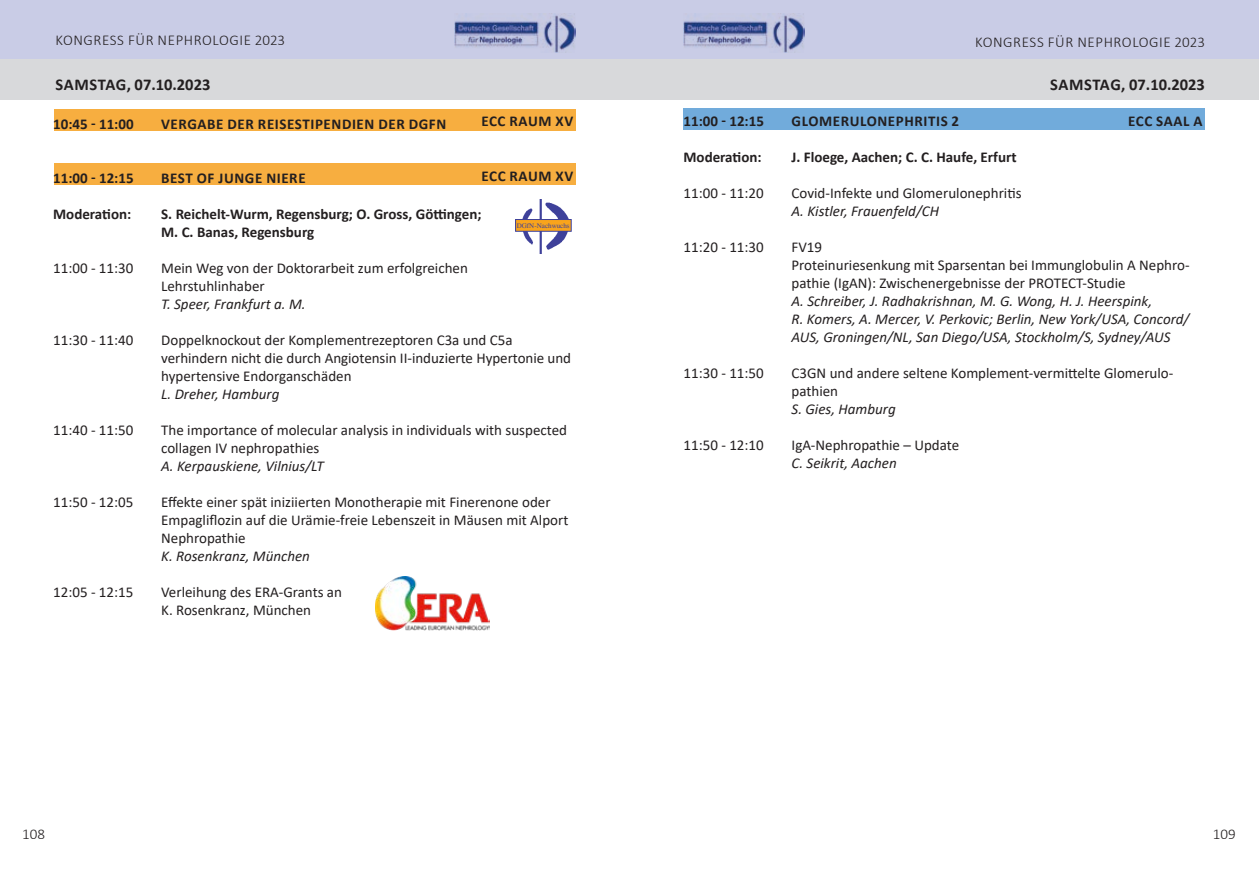
<style>
.page{position:relative;width:1259px;height:893px;background:#fff}
.page>*{position:absolute;margin:0;border:0;box-sizing:border-box;transform-origin:0 0}
.t1{font:700 16.5px "Calibri";color:#231f20}
.t2{font:15px/18px "Calibri";color:#231f20}
.t3{font:italic 15px/18px "Calibri";color:#231f20}
.t4{font:700 15px/18px "Calibri";color:#231f20}
.t5{font:700 15px "Calibri";letter-spacing:.04em;color:#231f20}
.t6{font:300 15px "Calibri";letter-spacing:.04em;color:#231f20}
.t7{font:7.05px "Times";color:#3e419a}
</style>
<div class="page">
<div style="left:0;top:0;width:629px;height:59px;background:#c9cce6"></div>
<div style="left:629px;top:0;width:630px;height:59px;background:#c9cce6"></div>
<img style="left:454px;top:14px;width:121px;height:39px">
<img style="left:683px;top:14px;width:121px;height:39px">
<div style="left:0;top:59px;width:629px;height:40px;background:#d8d9db"></div>
<div style="left:629px;top:59px;width:630px;height:40px;background:#d8d9db"></div>
<div style="left:54px;top:109px;width:522px;height:21px;background:#f7ae40"></div>
<img style="left:523px;top:199px;width:46px;height:54px">
<div style="left:515px;top:219px;width:56px;height:12px;background:#f9a41b"></div>
<div style="left:515px;top:219px;width:56px;height:12px;border:1px solid #3e419a"></div>
<div style="left:54px;top:163px;width:522px;height:21px;background:#f7ae40"></div>
<img style="left:375px;top:576px;width:114px;height:54px">
<div style="left:683px;top:108px;width:522px;height:21px;background:#71abdb"></div>
<p class="t6" style="left:56px;top:31px;width:231px">KONGRESS FÜR NEPHROLOGIE 2023</p>
<p class="t6" style="left:975px;top:33px;width:231px">KONGRESS FÜR NEPHROLOGIE 2023</p>
<p class="t1" style="left:56px;top:73px;width:156px">SAMSTAG, 07.10.2023</p>
<p class="t1" style="left:1050px;top:73px;width:156px">SAMSTAG, 07.10.2023</p>
<p class="t4" style="left:53px;top:115px;width:82px">10:45 - 11:00</p>
<p class="t5" style="left:161px;top:113px;width:287px">VERGABE DER REISESTIPENDIEN DER DGFN</p>
<p class="t5" style="left:481px;top:110px;width:93px">ECC RAUM XV</p>
<p class="t5" style="left:481px;top:165px;width:93px">ECC RAUM XV</p>
<p class="t4" style="left:53px;top:169px;width:82px">11:00 - 12:15</p>
<p class="t5" style="left:161px;top:167px;width:146px">BEST OF JUNGE NIERE</p>
<p class="t4" style="left:53px;top:205px;width:80px">Moderation:</p>
<p class="t4" style="left:161px;top:205px;width:322px">S. Reichelt-Wurm, Regensburg; O. Gross, Göttingen;<br>M. C. Banas, Regensburg</p>
<p class="t2" style="left:53px;top:259px;width:82px">11:00 - 11:30</p>
<p class="t2" style="left:161px;top:259px;width:308px">Mein Weg von der Doktorarbeit zum erfolgreichen<br>Lehrstuhlinhaber</p>
<p class="t3" style="left:161px;top:294px;width:146px">T. Speer, Frankfurt a. M.</p>
<p class="t2" style="left:53px;top:331px;width:82px">11:30 - 11:40</p>
<p class="t2" style="left:161px;top:331px;width:411px">Doppelknockout der Komplementrezeptoren C3a und C5a verhindern nicht die durch Angiotensin II-induzierte Hypertonie und hypertensive Endorganschäden</p>
<p class="t3" style="left:161px;top:384px;width:120px">L. Dreher, Hamburg</p>
<p class="t2" style="left:53px;top:421px;width:82px">11:40 - 11:50</p>
<p class="t2" style="left:161px;top:421px;width:407px">The importance of molecular analysis in individuals with suspected collagen IV nephropathies</p>
<p class="t3" style="left:161px;top:456px;width:164px">A. Kerpauskiene, Vilnius/LT</p>
<p class="t2" style="left:53px;top:493px;width:82px">11:50 - 12:05</p>
<p class="t2" style="left:161px;top:493px;width:409px">Effekte einer spät iniziierten Monotherapie mit Finerenone oder<br>Empagliflozin auf die Urämie-freie Lebenszeit in Mäusen mit Alport<br>Nephropathie</p>
<p class="t3" style="left:161px;top:546px;width:150px">K. Rosenkranz, München</p>
<p class="t2" style="left:53px;top:583px;width:82px">12:05 - 12:15</p>
<p class="t2" style="left:161px;top:583px;width:182px">Verleihung des ERA-Grants an<br>K. Rosenkranz, München</p>
<p class="t7" style="left:517px;top:221px;width:54px">DGfN-Nachwuchs</p>
<p class="t4" style="left:1128px;top:112px;width:76px">ECC SAAL A</p>
<p class="t4" style="left:683px;top:112px;width:82px">11:00 - 12:15</p>
<p class="t5" style="left:791px;top:110px;width:169px">GLOMERULONEPHRITIS 2</p>
<p class="t4" style="left:683px;top:148px;width:80px">Moderation:</p>
<p class="t4" style="left:791px;top:148px;width:226px">J. Floege, Aachen; C. C. Haufe, Erfurt</p>
<p class="t2" style="left:683px;top:184px;width:82px">11:00 - 11:20</p>
<p class="t2" style="left:791px;top:184px;width:231px">Covid-Infekte und Glomerulonephritis</p>
<p class="t3" style="left:791px;top:201px;width:149px">A. Kistler, Frauenfeld/CH</p>
<p class="t2" style="left:683px;top:238px;width:82px">11:20 - 11:30</p>
<p class="t2" style="left:791px;top:238px;width:399px">FV19<br>Proteinuriesenkung mit Sparsentan bei Immunglobulin A Nephro&shy;pathie (IgAN): Zwischenergebnisse der PROTECT-Studie</p>
<p class="t3" style="left:791px;top:291px;width:399px">A. Schreiber, J. Radhakrishnan, M. G. Wong, H. J. Heerspink,<br>R. Komers, A. Mercer, V. Perkovic; Berlin, New York/USA, Concord/<br>AUS, Groningen/NL, San Diego/USA, Stockholm/S, Sydney/AUS</p>
<p class="t2" style="left:683px;top:364px;width:82px">11:30 - 11:50</p>
<p class="t2" style="left:791px;top:364px;width:383px">C3GN und andere seltene Komplement-vermittelte Glomerulo&shy;pathien</p>
<p class="t3" style="left:791px;top:399px;width:106px">S. Gies, Hamburg</p>
<p class="t2" style="left:683px;top:436px;width:82px">11:50 - 12:10</p>
<p class="t2" style="left:791px;top:436px;width:169px">IgA-Nephropathie – Update</p>
<p class="t3" style="left:791px;top:453px;width:107px">C. Seikrit, Aachen</p>
<p class="t6" style="left:22px;top:825px;width:24px">108</p>
<p class="t6" style="left:1213px;top:825px;width:24px">109</p>
</div>
